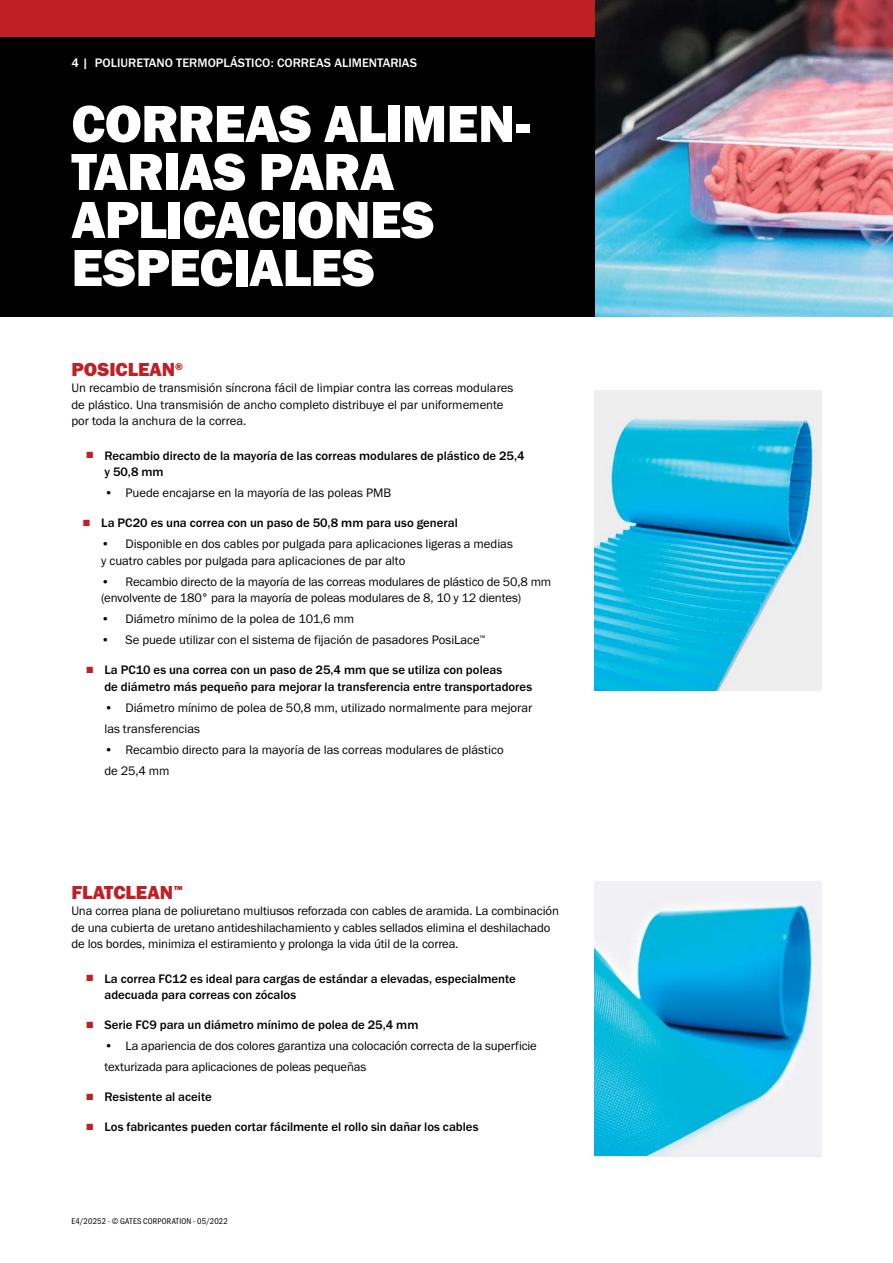
<style>
.page{position:relative;width:893px;height:1263px;background:#fff}
.page>*{position:absolute;margin:0;border:0;box-sizing:border-box;transform-origin:0 0}
._9_5pt_Demi{font:54px/48px "Franklin Gothic URW Hea";letter-spacing:-.015em;color:#fff}
._9_5pt_Demi-2{font:19.5px "Franklin Gothic URW Hea";letter-spacing:-.005em;color:#bf2026}
._9_5pt_Book{font:12.75px/16.5px "Franklin Gothic URW Boo";letter-spacing:-.005em;color:#000}
.t1{font:500 12.75px/16.5px "Franklin Gothic URW";color:#000}
.page_number{font:500 12.75px "Franklin Gothic URW";color:#fff}
._6_75pt_Cond_Book{font:8.7px "Franklin Gothic URW Cond";letter-spacing:.025em;color:#000}
.s1{color:#bf2026}
</style>
<div class="page">
<img style="left:595px;top:0;width:298px;height:316px">
<div style="left:0;top:0;width:595px;height:316px;background:#000"></div>
<div style="left:0;top:0;width:595px;height:36px;background:#bf2026"></div>
<img style="left:595px;top:390px;width:226px;height:300px">
<img style="left:595px;top:881px;width:226px;height:274px">
<p class="page_number" style="left:72px;top:55px;width:347px">4 | POLIURETANO TERMOPLÁSTICO: CORREAS ALIMENTARIAS</p>
<p class="_9_5pt_Demi" style="left:71px;top:98px;width:461px">CORREAS ALIMEN-<br>TARIAS PARA<br>APLICACIONES<br>ESPECIALES</p>
<p class="_9_5pt_Demi-2" style="left:71px;top:356px;width:113px">POSICLEAN<sup>®</sup></p>
<p class="_9_5pt_Book" style="left:71px;top:379px;width:443px">Un recambio de transmisión síncrona fácil de limpiar contra las correas modulares de plástico. Una transmisión de ancho completo distribuye el par uniformemente por toda la anchura de la correa.</p>
<p class="t1" style="left:104px;top:447px;width:422px;text-indent:-18px"><span class="s1">■</span> Recambio directo de la mayoría de las correas modulares de plástico de 25,4 y 50,8 mm</p>
<p class="_9_5pt_Book" style="left:104px;top:484px;width:288px">• Puede encajarse en la mayoría de las poleas PMB</p>
<p class="t1" style="left:83px;top:514px;width:376px"><span class="s1">■</span> La PC20 es una correa con un paso de 50,8 mm para uso general</p>
<p class="_9_5pt_Book" style="left:101px;top:535px;width:413px">• Disponible en dos cables por pulgada para aplicaciones ligeras a medias y cuatro cables por pulgada para aplicaciones de par alto</p>
<p class="_9_5pt_Book" style="left:101px;top:573px;width:451px">• Recambio directo de la mayoría de las correas modulares de plástico de 50,8 mm (envolvente de 180° para la mayoría de poleas modulares de 8, 10 y 12 dientes)</p>
<p class="_9_5pt_Book" style="left:101px;top:610px;width:255px">• Diámetro mínimo de la polea de 101,6 mm</p>
<p class="_9_5pt_Book" style="left:101px;top:631px;width:385px">• Se puede utilizar con el sistema de fijación de pasadores PosiLace<sup>™</sup></p>
<p class="t1" style="left:104px;top:661px;width:429px;text-indent:-18px"><span class="s1">■</span> La PC10 es una correa con un paso de 25,4 mm que se utiliza con poleas<br>de diámetro más pequeño para mejorar la transferencia entre transportadores</p>
<p class="_9_5pt_Book" style="left:104px;top:696px;width:429px;line-height:21px">• Diámetro mínimo de polea de 50,8 mm, utilizado normalmente para mejorar las transferencias</p>
<p class="_9_5pt_Book" style="left:104px;top:738px;width:401px;line-height:21px">• Recambio directo para la mayoría de las correas modulares de plástico de 25,4 mm</p>
<p class="_9_5pt_Demi-2" style="left:71px;top:879px;width:112px">FLATCLEAN<sup>™</sup></p>
<p class="_9_5pt_Book" style="left:71px;top:902px;width:489px">Una correa plana de poliuretano multiusos reforzada con cables de aramida. La combinación de una cubierta de uretano antideshilachamiento y cables sellados elimina el deshilachado de los bordes, minimiza el estiramiento y prolonga la vida útil de la correa.</p>
<p class="t1" style="left:104px;top:970px;width:413px;text-indent:-18px"><span class="s1">■</span> La correa FC12 es ideal para cargas de estándar a elevadas, especialmente adecuada para correas con zócalos</p>
<p class="t1" style="left:86px;top:1016px;width:333px"><span class="s1">■</span> Serie FC9 para un diámetro mínimo de polea de 25,4 mm</p>
<p class="_9_5pt_Book" style="left:104px;top:1035px;width:434px;line-height:21px">• La apariencia de dos colores garantiza una colocación correcta de la superficie texturizada para aplicaciones de poleas pequeñas</p>
<p class="t1" style="left:86px;top:1088px;width:127px"><span class="s1">■</span> Resistente al aceite</p>
<p class="t1" style="left:86px;top:1118px;width:394px"><span class="s1">■</span> Los fabricantes pueden cortar fácilmente el rollo sin dañar los cables</p>
<p class="_6_75pt_Cond_Book" style="left:71px;top:1215px;width:158px">E4/20252 - © GATES CORPORATION - 05/2022</p>
</div>
